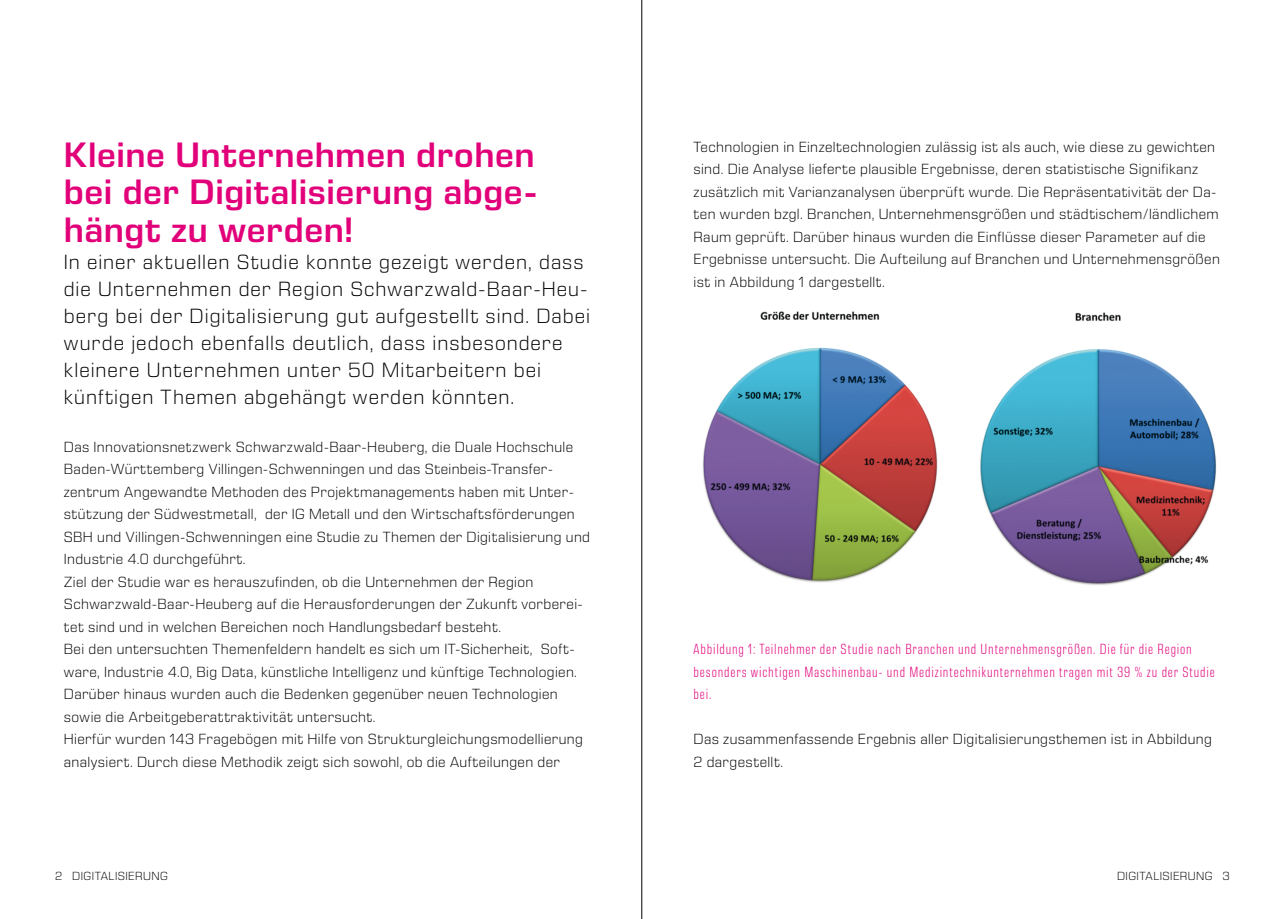
<style>
.page{position:relative;width:1285px;height:919px;background:#fff}
.page>*{position:absolute;margin:0;border:0;box-sizing:border-box;transform-origin:0 0}
.TEXT_EURO_10_15{font:600 36px/37.5px "Eurostile Next LT Pro";letter-spacing:.015em;color:#e2007a;text-align:justify}
.VORSPANN_LIGHT_14_18{font:300 21px/27px "Eurostile Next LT Pro";letter-spacing:.045em;color:#000}
.TEXT_EURO_10_15-2{font:300 15px/22.5px "Eurostile Next LT Pro";letter-spacing:.025em;color:#000}
.BU_10_15{font:300 condensed 15px/22.5px "Eurostile Next LT Pro";letter-spacing:.055em;color:#e2007a}
.t1{font:300 12px "Eurostile Next LT Pro";letter-spacing:.035em;color:#000}
</style>
<div class="page">
<hr style="left:641px;top:0;width:1px;height:918px;background:#000">
<img style="left:702px;top:311px;width:515px;height:274px">
<p class="TEXT_EURO_10_15" style="left:64px;top:136px;width:475px">Kleine Unternehmen drohen bei der Digitalisierung abge&shy;hängt zu werden!</p>
<p class="VORSPANN_LIGHT_14_18" style="left:64px;top:248px;width:527px">In einer aktuellen Studie konnte gezeigt werden, dass die Unternehmen der Region Schwarzwald-Baar-Heu&shy;berg bei der Digitalisierung gut aufgestellt sind. Dabei wurde jedoch ebenfalls deutlich, dass insbesondere kleinere Unternehmen unter 50 Mitarbeitern bei künftigen Themen abgehängt werden könnten.</p>
<p class="TEXT_EURO_10_15-2" style="left:64px;top:435px;width:527px">Das Innovationsnetzwerk Schwarzwald-Baar-Heuberg, die Duale Hochschule Baden-Württemberg Villingen-Schwenningen und das Steinbeis-Transfer&shy;zentrum Angewandte Methoden des Projektmanagements haben mit Unter&shy;stützung der Südwestmetall, der IG Metall und den Wirtschaftsförderungen SBH und Villingen-Schwenningen eine Studie zu Themen der Digitalisierung und Industrie 4.0 durchgeführt.</p>
<p class="TEXT_EURO_10_15-2" style="left:64px;top:570px;width:520px">Ziel der Studie war es herauszufinden, ob die Unternehmen der Region<br>Schwarzwald-Baar-Heuberg auf die Herausforderungen der Zukunft vorberei&shy;tet sind und in welchen Bereichen noch Handlungsbedarf besteht.</p>
<p class="TEXT_EURO_10_15-2" style="left:64px;top:638px;width:514px">Bei den untersuchten Themenfeldern handelt es sich um IT-Sicherheit, Soft&shy;ware, Industrie 4.0, Big Data, künstliche Intelligenz und künftige Technologien.<br>Darüber hinaus wurden auch die Bedenken gegenüber neuen Technologien sowie die Arbeitgeberattraktivität untersucht.</p>
<p class="TEXT_EURO_10_15-2" style="left:64px;top:728px;width:520px">Hierfür wurden 143 Fragebögen mit Hilfe von Strukturgleichungsmodellierung analysiert. Durch diese Methodik zeigt sich sowohl, ob die Aufteilungen der</p>
<p class="TEXT_EURO_10_15-2" style="left:693px;top:135px;width:528px">Technologien in Einzeltechnologien zulässig ist als auch, wie diese zu gewichten sind. Die Analyse lieferte plausible Ergebnisse, deren statistische Signifikanz zusätzlich mit Varianzanalysen überprüft wurde. Die Repräsentativität der Da&shy;ten wurden bzgl. Branchen, Unternehmensgrößen und städtischem/ländlichem Raum geprüft. Darüber hinaus wurden die Einflüsse dieser Parameter auf die Ergebnisse untersucht. Die Aufteilung auf Branchen und Unternehmensgrößen ist in Abbildung 1 dargestellt.</p>
<p class="BU_10_15" style="left:693px;top:638px;width:522px">Abbildung 1: Teilnehmer der Studie nach Branchen und Unternehmensgrößen. Die für die Region besonders wichtigen Maschinenbau- und Medizintechnikunternehmen tragen mit 39 % zu der Studie bei.</p>
<p class="TEXT_EURO_10_15-2" style="left:693px;top:728px;width:520px">Das zusammenfassende Ergebnis aller Digitalisierungsthemen ist in Abbildung<br>2 dargestellt.</p>
<p class="t1" style="left:55px;top:869px;width:114px">2 DIGITALISIERUNG</p>
<p class="t1" style="left:1116px;top:869px;width:114px">DIGITALISIERUNG 3</p>
</div>
